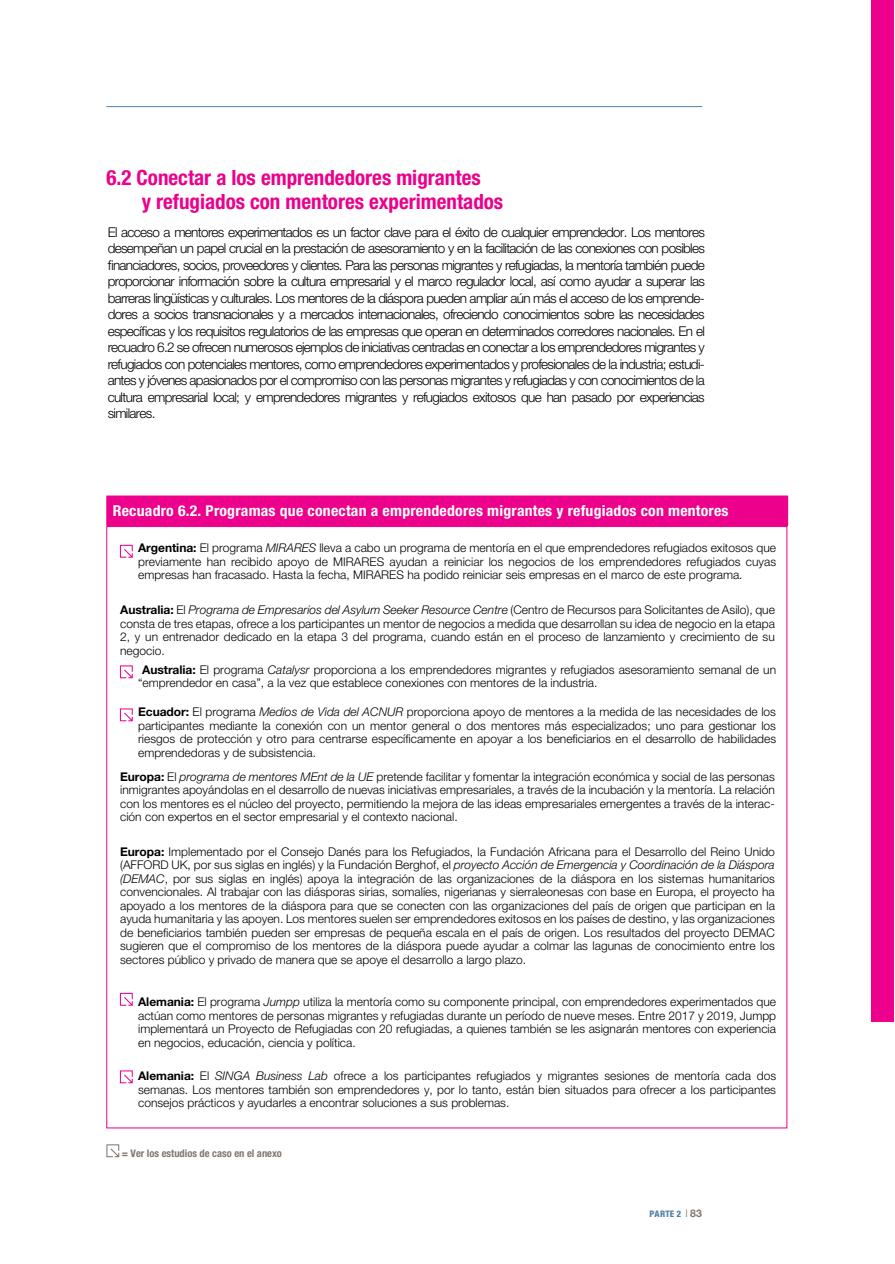
<style>
.page{position:relative;width:895px;height:1264px;background:#fff}
.page>*{position:absolute;margin:0;border:0;box-sizing:border-box;transform-origin:0 0}
.t1{font:700 condensed 21px/24px "Helvetica Neue LT Std";color:#ec008c}
.t2{font:700 condensed 15px "Helvetica Neue LT Std";letter-spacing:.015em;color:#fff;scale:1.05 1}
.t3{font:300 13.5px/16.5px "Helvetica Neue LT Std";letter-spacing:-.05em;color:#000;text-align:justify}
.t4{font:300 12px/13.5px "Helvetica Neue LT Std";color:#000;text-align:justify}
.t5{font:700 condensed 10.5px "Helvetica Neue LT Std";color:#807670}
.t6{font:700 10.5px "Helvetica Neue LT Std";color:#807670}
.t7{font:800 condensed 9px "Helvetica Neue LT Std";letter-spacing:.015em;color:#5481a2}
.s1{font-weight:700}
.s2{font-style:italic}
.s3{font-weight:300}
</style>
<div class="page">
<hr style="left:106px;top:106px;width:596px;height:1px;background:#5481a2">
<div style="left:870px;top:0;width:23px;height:1020px;background:#ec008c"></div>
<svg style="left:120px;top:544px;width:13px;height:13px"></svg>
<svg style="left:120px;top:665px;width:13px;height:13px"></svg>
<svg style="left:120px;top:708px;width:13px;height:13px"></svg>
<svg style="left:120px;top:992px;width:13px;height:13px"></svg>
<svg style="left:120px;top:1070px;width:13px;height:13px"></svg>
<div style="left:107px;top:496px;width:680px;height:29px;background:#ec008c"></div>
<hr style="left:106px;top:495px;width:681px;height:1px;background:#ec008c">
<svg style="left:106px;top:496px;width:1px;height:29px"></svg>
<svg style="left:787px;top:496px;width:1px;height:29px"></svg>
<hr style="left:106px;top:525px;width:681px;height:1px;background:#ec008c">
<svg style="left:106px;top:1144px;width:13px;height:13px"></svg>
<h1 class="t1" style="left:142px;top:165px;width:363px;text-indent:-35px">6.2 Conectar a los emprendedores migrantes<br>y refugiados con mentores experimentados</h1>
<p class="t3" style="left:108px;top:223px;width:598px">El acceso a mentores experimentados es un factor clave para el éxito de cualquier emprendedor. Los mentores desempeñan un papel crucial en la prestación de asesoramiento y en la facilitación de las conexiones con posibles financiadores, socios, proveedores y clientes. Para las personas migrantes y refugiadas, la mentoría también puede proporcionar información sobre la cultura empresarial y el marco regulador local, así como ayudar a superar las barreras lingüísticas y culturales. Los mentores de la diáspora pueden ampliar aún más el acceso de los emprende&shy;dores a socios transnacionales y a mercados internacionales, ofreciendo conocimientos sobre las necesidades específicas y los requisitos regulatorios de las empresas que operan en determinados corredores nacionales. En el recuadro 6.2 se ofrecen numerosos ejemplos de iniciativas centradas en conectar a los emprendedores migrantes y refugiados con potenciales mentores, como emprendedores experimentados y profesionales de la industria; estudi&shy;antes y jóvenes apasionados por el compromiso con las personas migrantes y refugiadas y con conocimientos de la cultura empresarial local; y emprendedores migrantes y refugiados exitosos que han pasado por experiencias similares.</p>
<p class="t2" style="left:113px;top:502px;width:588px">Recuadro 6.2. Programas que conectan a emprendedores migrantes y refugiados con mentores</p>
<p class="t4" style="left:138px;top:541px;width:639px"><span class="s1">Argentina:</span> El programa <span class="s2">MIRARES</span> lleva a cabo un programa de mentoría en el que emprendedores refugiados exitosos que previamente han recibido apoyo de MIRARES ayudan a reiniciar los negocios de los emprendedores refugiados cuyas empresas han fracasado. Hasta la fecha, MIRARES ha podido reiniciar seis empresas en el marco de este programa.</p>
<p class="t4" style="left:120px;top:603px;width:656px"><span class="s1">Australia:</span> El <span class="s2">Programa de Empresarios del Asylum Seeker Resource Centre</span> (Centro de Recursos para Solicitantes de Asilo), que consta de tres etapas, ofrece a los participantes un mentor de negocios a medida que desarrollan su idea de negocio en la etapa 2, y un entrenador dedicado en la etapa 3 del programa, cuando están en el proceso de lanzamiento y crecimiento de su negocio.</p>
<p class="t4" style="left:138px;top:662px;width:639px;text-indent:4px"><span class="s1">Australia:</span> El programa <span class="s2">Catalysr</span> proporciona a los emprendedores migrantes y refugiados asesoramiento semanal de un “emprendedor en casa”, a la vez que establece conexiones con mentores de la industria.</p>
<p class="t4" style="left:138px;top:705px;width:639px"><span class="s1">Ecuador:</span> El programa <span class="s2">Medios de Vida del ACNUR</span> proporciona apoyo de mentores a la medida de las necesidades de los participantes mediante la conexión con un mentor general o dos mentores más especializados; uno para gestionar los riesgos de protección y otro para centrarse específicamente en apoyar a los beneficiarios en el desarrollo de habilidades emprendedoras y de subsistencia.</p>
<p class="t4" style="left:120px;top:769px;width:656px"><span class="s1">Europa:</span> El <span class="s2">programa de mentores MEnt de la UE</span> pretende facilitar y fomentar la integración económica y social de las personas inmigrantes apoyándolas en el desarrollo de nuevas iniciativas empresariales, a través de la incubación y la mentoría. La relación con los mentores es el núcleo del proyecto, permitiendo la mejora de las ideas empresariales emergentes a través de la interac&shy;ción con expertos en el sector empresarial y el contexto nacional.</p>
<p class="t4" style="left:120px;top:844px;width:656px"><span class="s1">Europa:</span> Implementado por el Consejo Danés para los Refugiados, la Fundación Africana para el Desarrollo del Reino Unido (AFFORD UK, por sus siglas en inglés) y la Fundación Berghof, el <span class="s2">proyecto Acción de Emergencia y Coordinación de la Diáspora (DEMAC</span>, por sus siglas en inglés) apoya la integración de las organizaciones de la diáspora en los sistemas humanitarios convencionales. Al trabajar con las diásporas sirias, somalíes, nigerianas y sierraleonesas con base en Europa, el proyecto ha apoyado a los mentores de la diáspora para que se conecten con las organizaciones del país de origen que participan en la ayuda humanitaria y las apoyen. Los mentores suelen ser emprendedores exitosos en los países de destino, y las organizaciones de beneficiarios también pueden ser empresas de pequeña escala en el país de origen. Los resultados del proyecto DEMAC sugieren que el compromiso de los mentores de la diáspora puede ayudar a colmar las lagunas de conocimiento entre los sectores público y privado de manera que se apoye el desarrollo a largo plazo.</p>
<p class="t4" style="left:138px;top:995px;width:639px"><span class="s1">Alemania:</span> El programa <span class="s2">Jumpp</span> utiliza la mentoría como su componente principal, con emprendedores experimentados que actúan como mentores de personas migrantes y refugiadas durante un período de nueve meses. Entre 2017 y 2019, Jumpp implementará un Proyecto de Refugiadas con 20 refugiadas, a quienes también se les asignarán mentores con experiencia en negocios, educación, ciencia y política.</p>
<p class="t4" style="left:138px;top:1068px;width:639px"><span class="s1">Alemania:</span> El <span class="s2">SINGA Business Lab</span> ofrece a los participantes refugiados y migrantes sesiones de mentoría cada dos semanas. Los mentores también son emprendedores y, por lo tanto, están bien situados para ofrecer a los participantes consejos prácticos y ayudarles a encontrar soluciones a sus problemas.</p>
<p class="t5" style="left:122px;top:1146px;width:162px">= Ver los estudios de caso en el anexo</p>
<p class="t6" style="left:685px;top:1206px;width:18px"><span class="s3">I</span>83</p>
<p class="t7" style="left:649px;top:1208px;width:33px">PARTE 2</p>
</div>
